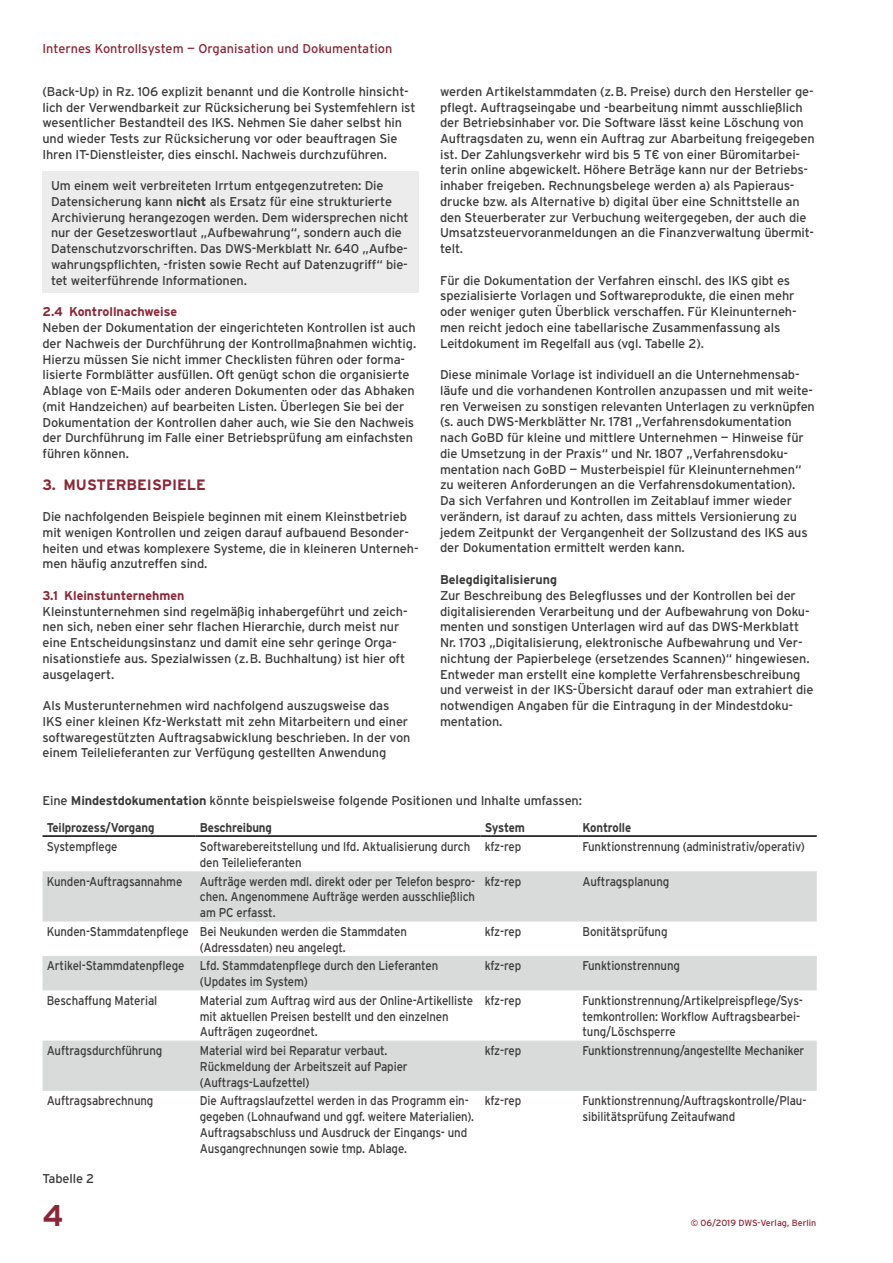
<style>
.page{position:relative;width:893px;height:1263px;background:#fff}
.page>*{position:absolute;margin:0;border:0;box-sizing:border-box;transform-origin:0 0}
.t1{font:700 30px "Interstate";color:#8a2637}
.t2{font:700 15px "Interstate";color:#8a2637}
.t3{font:12.75px/15.8px "Interstate";letter-spacing:-.01em;color:#3a3a39}
.t4{font:12.75px/15.8px "Interstate";letter-spacing:-.01em;color:#3a3a39;scale:.9 1}
.t5{font:12.75px "Interstate";color:#8a2637}
.t6{font:700 12.75px "Interstate";color:#8a2637}
.t7{font:700 12.75px "Interstate";letter-spacing:-.01em;color:#3a3a39;scale:.9 1}
.t8{font:700 12.75px "Interstate";letter-spacing:-.01em;color:#3a3a39}
.t9{font:9px "Interstate";color:#8a2637}
.s1{font-weight:700}
</style>
<div class="page">
<div style="left:43px;top:172px;width:376px;height:121px;background:#ececec"></div>
<svg style="left:43px;top:871px;width:774px;height:220px;fill:#d9dada"></svg>
<hr style="left:43px;top:835px;width:153px;height:2px;background:#000">
<hr style="left:196px;top:835px;width:284px;height:2px;background:#000">
<hr style="left:480px;top:835px;width:98px;height:2px;background:#000">
<hr style="left:578px;top:835px;width:239px;height:2px;background:#000">
<p class="t5" style="left:43px;top:40px;width:351px">Internes Kontrollsystem — Organisation und Dokumentation</p>
<p class="t3" style="left:43px;top:83px;width:374px">(Back-Up) in Rz. 106 explizit benannt und die Kontrolle hinsicht&shy;lich der Verwendbarkeit zur Rücksicherung bei Systemfehlern ist wesentlicher Bestandteil des IKS. Nehmen Sie daher selbst hin und wieder Tests zur Rücksicherung vor oder beauftragen Sie Ihren IT-Dienstleister, dies einschl. Nachweis durchzuführen.</p>
<p class="t3" style="left:51px;top:178px;width:359px">Um einem weit verbreiteten Irrtum entgegenzutreten: Die Datensicherung kann <span class="s1">nicht</span> als Ersatz für eine strukturierte Archivierung herangezogen werden. Dem widersprechen nicht nur der Gesetzeswortlaut „Aufbewahrung“, sondern auch die Datenschutzvorschriften. Das DWS-Merkblatt Nr. 640 „Aufbe&shy;wahrungspflichten, -fristen sowie Recht auf Datenzugriff“ bie&shy;tet weiterführende Informationen.</p>
<p class="t6" style="left:43px;top:304px;width:136px">2.4 Kontrollnachweise</p>
<p class="t3" style="left:43px;top:320px;width:375px">Neben der Dokumentation der eingerichteten Kontrollen ist auch der Nachweis der Durchführung der Kontrollmaßnahmen wichtig.<br>Hierzu müssen Sie nicht immer Checklisten führen oder forma&shy;lisierte Formblätter ausfüllen. Oft genügt schon die organisierte Ablage von E-Mails oder anderen Dokumenten oder das Abhaken (mit Handzeichen) auf bearbeiten Listen. Überlegen Sie bei der Dokumentation der Kontrollen daher auch, wie Sie den Nachweis der Durchführung im Falle einer Betriebsprüfung am einfachsten führen können.</p>
<p class="t2" style="left:43px;top:475px;width:165px">3. MUSTERBEISPIELE</p>
<p class="t3" style="left:43px;top:509px;width:378px">Die nachfolgenden Beispiele beginnen mit einem Kleinstbetrieb mit wenigen Kontrollen und zeigen darauf aufbauend Besonder&shy;heiten und etwas komplexere Systeme, die in kleineren Unterneh&shy;men häufig anzutreffen sind.</p>
<p class="t6" style="left:43px;top:588px;width:143px">3.1 Kleinstunternehmen</p>
<p class="t3" style="left:43px;top:603px;width:367px">Kleinstunternehmen sind regelmäßig inhabergeführt und zeich&shy;nen sich, neben einer sehr flachen Hierarchie, durch meist nur eine Entscheidungsinstanz und damit eine sehr geringe Orga&shy;nisationstiefe aus. Spezialwissen (z.B. Buchhaltung) ist hier oft ausgelagert.</p>
<p class="t3" style="left:43px;top:698px;width:369px">Als Musterunternehmen wird nachfolgend auszugsweise das IKS einer kleinen Kfz-Werkstatt mit zehn Mitarbeitern und einer softwaregestützten Auftragsabwicklung beschrieben. In der von einem Teilelieferanten zur Verfügung gestellten Anwendung</p>
<p class="t3" style="left:440px;top:83px;width:376px">werden Artikelstammdaten (z.B. Preise) durch den Hersteller ge&shy;pflegt. Auftragseingabe und -bearbeitung nimmt ausschließlich der Betriebsinhaber vor. Die Software lässt keine Löschung von Auftragsdaten zu, wenn ein Auftrag zur Abarbeitung freigegeben ist. Der Zahlungsverkehr wird bis 5 T€ von einer Büromitarbei&shy;terin online abgewickelt. Höhere Beträge kann nur der Betriebs&shy;inhaber freigeben. Rechnungsbelege werden a) als Papieraus&shy;drucke bzw. als Alternative b) digital über eine Schnittstelle an den Steuerberater zur Verbuchung weitergegeben, der auch die Umsatzsteuervoranmeldungen an die Finanzverwaltung übermit&shy;telt.</p>
<p class="t3" style="left:440px;top:272px;width:358px">Für die Dokumentation der Verfahren einschl. des IKS gibt es spezialisierte Vorlagen und Softwareprodukte, die einen mehr oder weniger guten Überblick verschaffen. Für Kleinunterneh&shy;men reicht jedoch eine tabellarische Zusammenfassung als Leitdokument im Regelfall aus (vgl. Tabelle 2).</p>
<p class="t3" style="left:440px;top:367px;width:376px">Diese minimale Vorlage ist individuell an die Unternehmensab&shy;läufe und die vorhandenen Kontrollen anzupassen und mit weite&shy;ren Verweisen zu sonstigen relevanten Unterlagen zu verknüpfen (s. auch DWS-Merkblätter Nr. 1781 „Verfahrensdokumentation nach GoBD für kleine und mittlere Unternehmen — Hinweise für die Umsetzung in der Praxis“ und Nr. 1807 „Verfahrensdoku&shy;mentation nach GoBD — Musterbeispiel für Kleinunternehmen“ zu weiteren Anforderungen an die Verfahrensdokumentation).<br>Da sich Verfahren und Kontrollen im Zeitablauf immer wieder verändern, ist darauf zu achten, dass mittels Versionierung zu jedem Zeitpunkt der Vergangenheit der Sollzustand des IKS aus der Dokumentation ermittelt werden kann.</p>
<p class="t8" style="left:440px;top:572px;width:119px">Belegdigitalisierung</p>
<p class="t3" style="left:440px;top:587px;width:375px">Zur Beschreibung des Belegflusses und der Kontrollen bei der digitalisierenden Verarbeitung und der Aufbewahrung von Doku&shy;menten und sonstigen Unterlagen wird auf das DWS-Merkblatt Nr. 1703 „Digitalisierung, elektronische Aufbewahrung und Ver&shy;nichtung der Papierbelege (ersetzendes Scannen)“ hingewiesen.<br>Entweder man erstellt eine komplette Verfahrensbeschreibung und verweist in der IKS-Übersicht darauf oder man extrahiert die notwendigen Angaben für die Eintragung in der Mindestdoku&shy;mentation.</p>
<p class="t3" style="left:47px;top:786px;width:537px;line-height:27.3px;text-indent:-4px">Eine <span class="s1">Mindestdokumentation</span> könnte beispielsweise folgende Positionen und Inhalte umfassen:<br><span class="s1">Teilprozess/Vorgang</span></p>
<p class="t7" style="left:200px;top:819px;width:82px">Beschreibung</p>
<p class="t7" style="left:485px;top:819px;width:46px">System</p>
<p class="t7" style="left:583px;top:819px;width:56px">Kontrolle</p>
<p class="t4" style="left:47px;top:839px;width:80px">Systempflege</p>
<p class="t4" style="left:200px;top:839px;width:302px">Softwarebereitstellung und lfd. Aktualisierung durch den Teilelieferanten</p>
<p class="t4" style="left:485px;top:839px;width:42px">kfz-rep</p>
<p class="t4" style="left:583px;top:839px;width:248px">Funktionstrennung (administrativ/operativ)</p>
<p class="t4" style="left:47px;top:873px;width:152px">Kunden-Auftragsannahme</p>
<p class="t4" style="left:200px;top:873px;width:308px;text-align:justify">Aufträge werden mdl. direkt oder per Telefon bespro&shy;chen. Angenommene Aufträge werden ausschließlich am PC erfasst.</p>
<p class="t4" style="left:485px;top:873px;width:42px">kfz-rep</p>
<p class="t4" style="left:583px;top:873px;width:98px">Auftragsplanung</p>
<p class="t4" style="left:200px;top:923px;width:232px;text-indent:-153px">Kunden-Stammdatenpflege Bei Neukunden werden die Stammdaten (Adressdaten) neu angelegt.</p>
<p class="t4" style="left:485px;top:923px;width:42px">kfz-rep</p>
<p class="t4" style="left:583px;top:923px;width:96px">Bonitätsprüfung</p>
<p class="t4" style="left:200px;top:958px;width:266px;text-indent:-153px">Artikel-Stammdatenpflege Lfd. Stammdatenpflege durch den Lieferanten (Updates im System)</p>
<p class="t4" style="left:485px;top:958px;width:42px">kfz-rep</p>
<p class="t4" style="left:583px;top:958px;width:110px">Funktionstrennung</p>
<p class="t4" style="left:47px;top:992px;width:124px">Beschaffung Material</p>
<p class="t4" style="left:200px;top:992px;width:305px">Material zum Auftrag wird aus der Online-Artikelliste mit aktuellen Preisen bestellt und den einzelnen<br>Aufträgen zugeordnet.</p>
<p class="t4" style="left:485px;top:992px;width:42px">kfz-rep</p>
<p class="t4" style="left:583px;top:992px;width:246px">Funktionstrennung/Artikelpreispflege/Sys&shy;temkontrollen: Workflow Auftragsbearbei&shy;tung/Löschsperre</p>
<p class="t4" style="left:47px;top:1042px;width:130px">Auftragsdurchführung</p>
<p class="t4" style="left:200px;top:1042px;width:232px">Material wird bei Reparatur verbaut.<br>Rückmeldung der Arbeitszeit auf Papier (Auftrags-Laufzettel)</p>
<p class="t4" style="left:485px;top:1042px;width:42px">kfz-rep</p>
<p class="t4" style="left:583px;top:1042px;width:248px">Funktionstrennung/angestellte Mechaniker</p>
<p class="t4" style="left:47px;top:1093px;width:120px">Auftragsabrechnung</p>
<p class="t4" style="left:200px;top:1093px;width:306px">Die Auftragslaufzettel werden in das Programm ein&shy;gegeben (Lohnaufwand und ggf. weitere Materialien).<br>Auftragsabschluss und Ausdruck der Eingangs- und Ausgangrechnungen sowie tmp. Ablage.</p>
<p class="t4" style="left:485px;top:1093px;width:42px">kfz-rep</p>
<p class="t4" style="left:583px;top:1093px;width:250px">Funktionstrennung/Auftragskontrolle/Plau&shy;sibilitätsprüfung Zeitaufwand</p>
<p class="t3" style="left:43px;top:1170px;width:53px">Tabelle 2</p>
<h1 class="t1" style="left:43px;top:1197px;width:22px">4</h1>
<p class="t9" style="left:691px;top:1217px;width:127px">© 06/2019 DWS-Verlag, Berlin</p>
</div>
